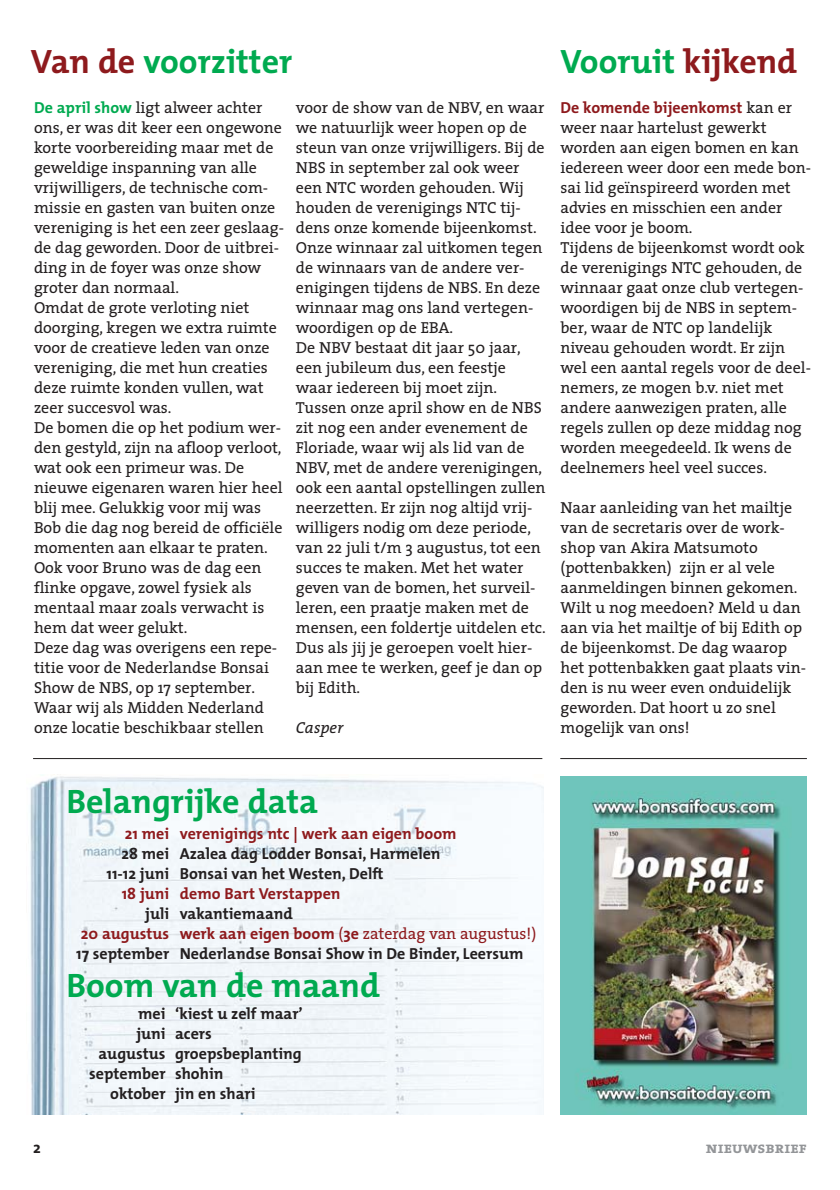
<style>
.page{position:relative;width:840px;height:1190px;background:#fff}
.page>*{position:absolute;margin:0;border:0;box-sizing:border-box;transform-origin:0 0}
.t1{font:700 34px "The Mix";color:#00aa50}
.t2{font:16px/20px "The Serif";color:#231f20}
.t3{font:700 16px/20px "The Mix";color:#231f20}
.t4{font:700 16px "The Mix";color:#8e1a1d}
.t5{font:16px "The Serif Bold Caps";color:#939598}
.t6{font:italic 16px "The Serif";color:#231f20}
.s1{color:#8e1a1d}
.s2{font-family:"The Mix";font-weight:700;color:#00aa50}
.s3{font-family:"The Serif";font-weight:400;color:#231f20}
.s4{font-family:"The Serif";font-weight:400;color:#8e1a1d}
</style>
<div class="page">
<img style="left:30px;top:776px;width:513px;height:338px">
<hr style="left:33px;top:758px;width:509px;height:1px;background:#231f20">
<hr style="left:560px;top:758px;width:247px;height:1px;background:#231f20">
<img style="left:560px;top:776px;width:247px;height:339px">
<h1 class="t1" style="left:31px;top:49px;width:263px"><span class="s1">Van de</span> voorzitter</h1>
<p class="t2" style="left:34px;top:100px;width:251px"><span class="s2">De april show</span> ligt alweer achter ons, er was dit keer een ongewone korte voorbereiding maar met de geweldige inspanning van alle vrijwilligers, de technische com&shy;missie en gasten van buiten onze vereniging is het een zeer geslaag&shy;de dag geworden. Door de uitbrei&shy;ding in de foyer was onze show groter dan normaal.<br>Omdat de grote verloting niet doorging, kregen we extra ruimte voor de creatieve leden van onze vereniging, die met hun creaties deze ruimte konden vullen, wat zeer succesvol was.<br>De bomen die op het podium wer&shy;den gestyld, zijn na afloop verloot, wat ook een primeur was. De nieuwe eigenaren waren hier heel blij mee. Gelukkig voor mij was<br>Bob die dag nog bereid de officiële momenten aan elkaar te praten.<br>Ook voor Bruno was de dag een flinke opgave, zowel fysiek als mentaal maar zoals verwacht is hem dat weer gelukt.<br>Deze dag was overigens een repe&shy;titie voor de Nederlandse Bonsai<br>Show de NBS, op 17 september.<br>Waar wij als Midden Nederland onze locatie beschikbaar stellen</p>
<p class="t2" style="left:296px;top:100px;width:251px">voor de show van de NBV, en waar we natuurlijk weer hopen op de steun van onze vrijwilligers. Bij de<br>NBS in september zal ook weer een NTC worden gehouden. Wij houden de verenigings NTC tij&shy;dens onze komende bijeenkomst.<br>Onze winnaar zal uitkomen tegen de winnaars van de andere ver&shy;enigingen tijdens de NBS. En deze winnaar mag ons land vertegen&shy;woordigen op de EBA.<br>De NBV bestaat dit jaar 50 jaar, een jubileum dus, een feestje waar iedereen bij moet zijn.<br>Tussen onze april show en de NBS zit nog een ander evenement de<br>Floriade, waar wij als lid van de<br>NBV, met de andere verenigingen, ook een aantal opstellingen zullen neerzetten. Er zijn nog altijd vrij&shy;willigers nodig om deze periode, van 22 juli t/m 3 augustus, tot een succes te maken. Met het water geven van de bomen, het surveil&shy;leren, een praatje maken met de mensen, een foldertje uitdelen etc.<br>Dus als jij je geroepen voelt hier&shy;aan mee te werken, geef je dan op bij Edith.</p>
<p class="t6" style="left:296px;top:721px;width:49px">Casper</p>
<h1 class="t1" style="left:561px;top:49px;width:238px">Vooruit <span class="s1">kijkend</span></h1>
<p class="t4" style="left:561px;top:102px;width:233px">De komende bijeenkomst <span class="s3">kan er</span></p>
<p class="t2" style="left:561px;top:120px;width:252px">weer naar hartelust gewerkt worden aan eigen bomen en kan iedereen weer door een mede bon&shy;sai lid geïnspireerd worden met advies en misschien een ander idee voor je boom.<br>Tijdens de bijeenkomst wordt ook de verenigings NTC gehouden, de winnaar gaat onze club vertegen&shy;woordigen bij de NBS in septem&shy;ber, waar de NTC op landelijk niveau gehouden wordt. Er zijn wel een aantal regels voor de deel&shy;nemers, ze mogen b.v. niet met andere aanwezigen praten, alle regels zullen op deze middag nog worden meegedeeld. Ik wens de deelnemers heel veel succes.</p>
<p class="t2" style="left:561px;top:500px;width:247px">Naar aanleiding van het mailtje van de secretaris over de work&shy;shop van Akira Matsumoto (pottenbakken) zijn er al vele aanmeldingen binnen gekomen.<br>Wilt u nog meedoen? Meld u dan aan via het mailtje of bij Edith op de bijeenkomst. De dag waarop het pottenbakken gaat plaats vin&shy;den is nu weer even onduidelijk geworden. Dat hoort u zo snel mogelijk van ons!</p>
<h1 class="t1" style="left:66px;top:788px;width:253px">Belangrijke data</h1>
<p class="t4" style="left:125px;top:827px;width:333px">21 mei verenigings ntc | werk aan eigen boom</p>
<p class="t3" style="left:107px;top:845px;width:336px;text-indent:15px">28 mei Azalea dag Lodder Bonsai, Harmelen<br>11-12 juni Bonsai van het Westen, Delft</p>
<p class="t4" style="left:122px;top:887px;width:220px">18 juni demo Bart Verstappen</p>
<p class="t3" style="left:76px;top:905px;width:462px;text-indent:69px">juli vakantiemaand<br><span class="s1">20 augustus werk aan eigen boom</span> <span class="s4">(</span><span class="s1">3e</span> <span class="s4">zaterdag van augustus!)<br></span>17 september Nederlandse Bonsai Show in De Binder, Leersum</p>
<h1 class="t1" style="left:66px;top:972px;width:315px">Boom van de maand</h1>
<p class="t3" style="left:138px;top:1005px;width:166px">mei ‘kiest u zelf maar’</p>
<p class="t3" style="left:136px;top:1025px;width:77px">juni acers</p>
<p class="t3" style="left:99px;top:1045px;width:205px">augustus groepsbeplanting</p>
<p class="t3" style="left:89px;top:1065px;width:136px">september shohin</p>
<p class="t3" style="left:110px;top:1085px;width:147px">oktober jin en shari</p>
<p class="t3" style="left:33px;top:1139px;width:9px">2</p>
<p class="t5" style="left:706px;top:1138px;width:103px">nieuwsbrief</p>
</div>
